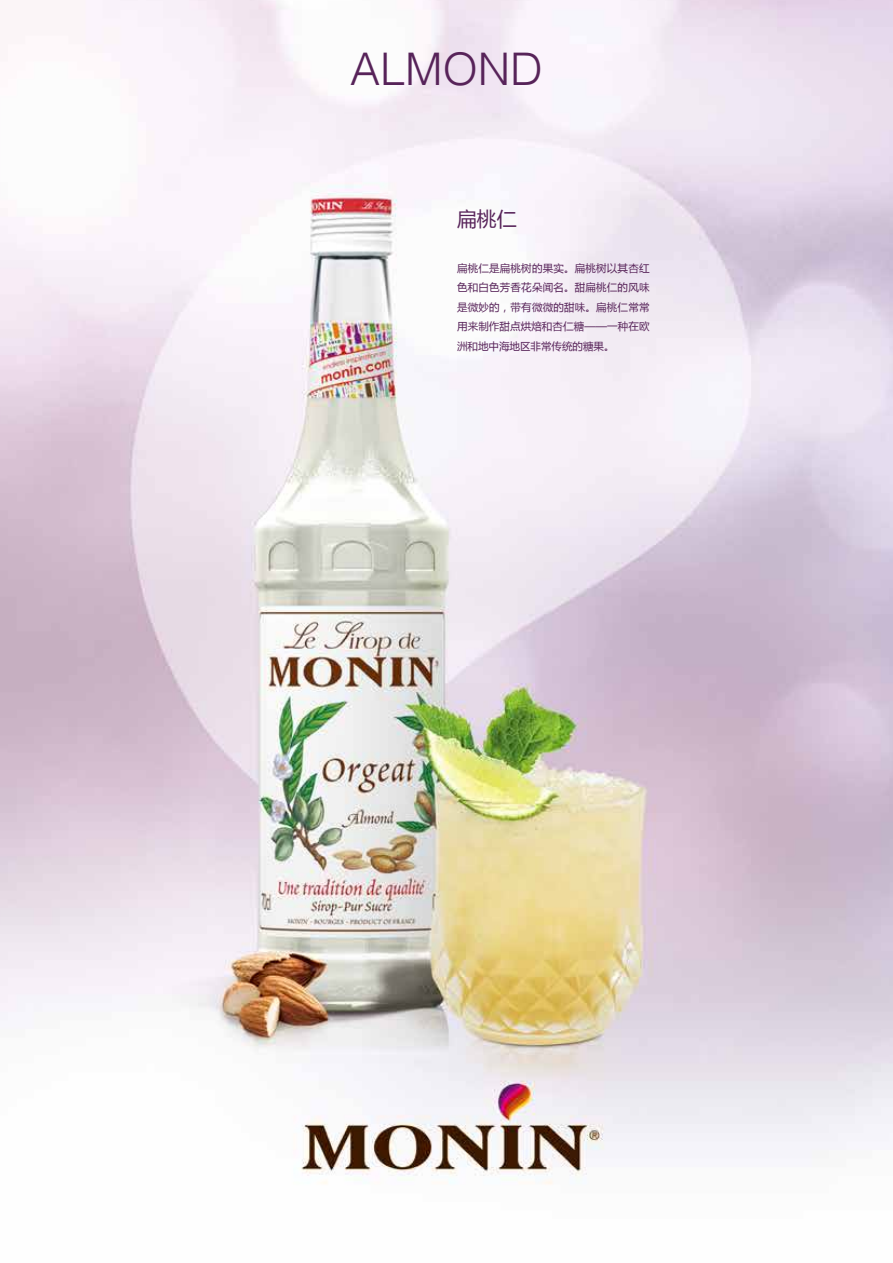
<style>
.page{position:relative;width:893px;height:1263px;background:#fff}
.page>*{position:absolute;margin:0;border:0;box-sizing:border-box;transform-origin:0 0}
.t1{font:300 45px "Helvetica";color:#572359}
.t2{font:19.8px "Microsoft Ya Hei";color:#572359}
.t3{font:10.5px/19.5px "Microsoft Ya Hei";letter-spacing:.01em;color:#572359;text-align:justify}
</style>
<div class="page">
<img style="left:0;top:0;width:893px;height:1185px">
<h1 class="t1" style="left:350px;top:30px;width:194px">ALMOND</h1>
<h2 class="t2" style="left:457px;top:206px;width:61px">扁桃仁</h2>
<p class="t3" style="left:457px;top:258px;width:194px">扁桃仁是扁桃树的果实。扁桃树以其杏红色和白色芳香花朵闻名。甜扁桃仁的风味是微妙的，带有微微的甜味。扁桃仁常常用来制作甜点烘焙和杏仁糖——一种在欧洲和地中海地区非常传统的糖果。</p>
</div>
